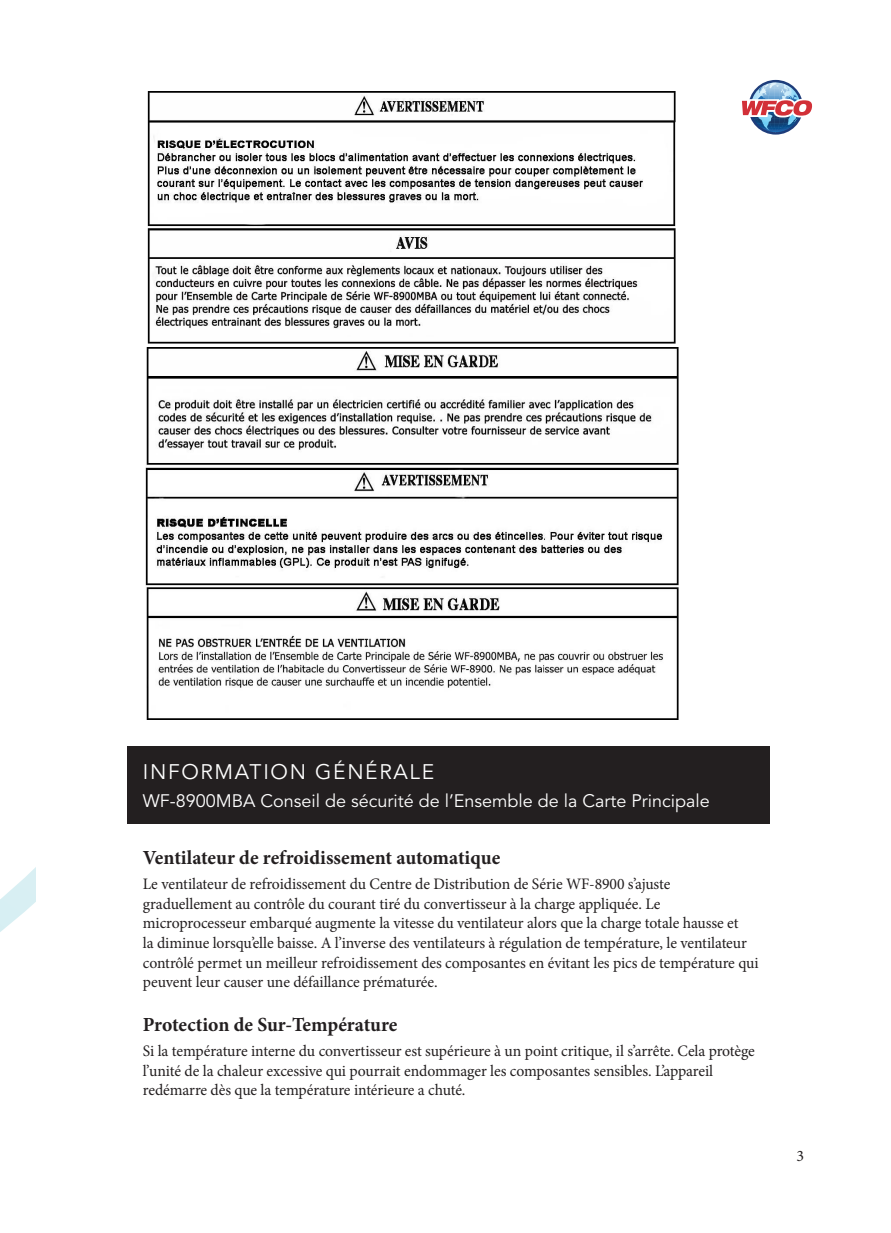
<style>
.page{position:relative;width:891px;height:1233px;background:#fff}
.page>*{position:absolute;margin:0;border:0;box-sizing:border-box;transform-origin:0 0}
.BIG_SECTIO_HEADER{font:21px "Avenir LT Std";letter-spacing:.08em;color:#fff}
.BODY_TEXT_HEADERS{font:700 20px "Minion Pro";letter-spacing:-.005em;color:#231f20}
.SECTION_SUBHEADER{font:18px "Avenir LT Std";color:#fff}
.BODY_TEXT_HEADERS-2{font:16px/19.6px "Minion Pro";letter-spacing:-.005em;color:#231f20}
.MAIN_BODY_TEXT{font:16px/19.6px "Minion Pro";letter-spacing:-.005em;color:#231f20}
</style>
<div class="page">
<svg style="left:0;top:867px;width:36px;height:65px"></svg>
<div style="left:127px;top:746px;width:642px;height:78px;background:#231f20"></div>
<svg style="left:742px;top:81px;width:71px;height:52px"></svg>
<img style="left:147px;top:92px;width:528px;height:252px">
<img style="left:146px;top:348px;width:532px;height:372px">
<p class="BIG_SECTIO_HEADER" style="left:143px;top:759px;width:293px">INFORMATION GÉNÉRALE</p>
<p class="SECTION_SUBHEADER" style="left:143px;top:790px;width:569px">WF-8900MBA Conseil de sécurité de l’Ensemble de la Carte Principale</p>
<p class="BODY_TEXT_HEADERS" style="left:143px;top:843px;width:359px">Ventilateur de refroidissement automatique</p>
<p class="BODY_TEXT_HEADERS-2" style="left:143px;top:874px;width:529px">Le ventilateur de refroidissement du Centre de Distribution de Série WF-8900 s’ajuste</p>
<p class="BODY_TEXT_HEADERS-2" style="left:143px;top:894px;width:519px">graduellement au contrôle du courant tiré du convertisseur à la charge appliquée. Le</p>
<p class="BODY_TEXT_HEADERS-2" style="left:143px;top:914px;width:617px">microprocesseur embarqué augmente la vitesse du ventilateur alors que la charge totale hausse et<br>la diminue lorsqu’elle baisse. A l’inverse des ventilateurs à régulation de température, le ventilateur contrôlé permet un meilleur refroidissement des composantes en évitant les pics de température qui peuvent leur causer une défaillance prématurée.</p>
<p class="BODY_TEXT_HEADERS" style="left:143px;top:1010px;width:256px">Protection de Sur-Température</p>
<p class="MAIN_BODY_TEXT" style="left:143px;top:1041px;width:614px">Si la température interne du convertisseur est supérieure à un point critique, il s’arrête. Cela protège l’unité de la chaleur excessive qui pourrait endommager les composantes sensibles. L’appareil redémarre dès que la température intérieure a chuté.</p>
<p class="BODY_TEXT_HEADERS-2" style="left:797px;top:1146px;width:9px">3</p>
</div>
